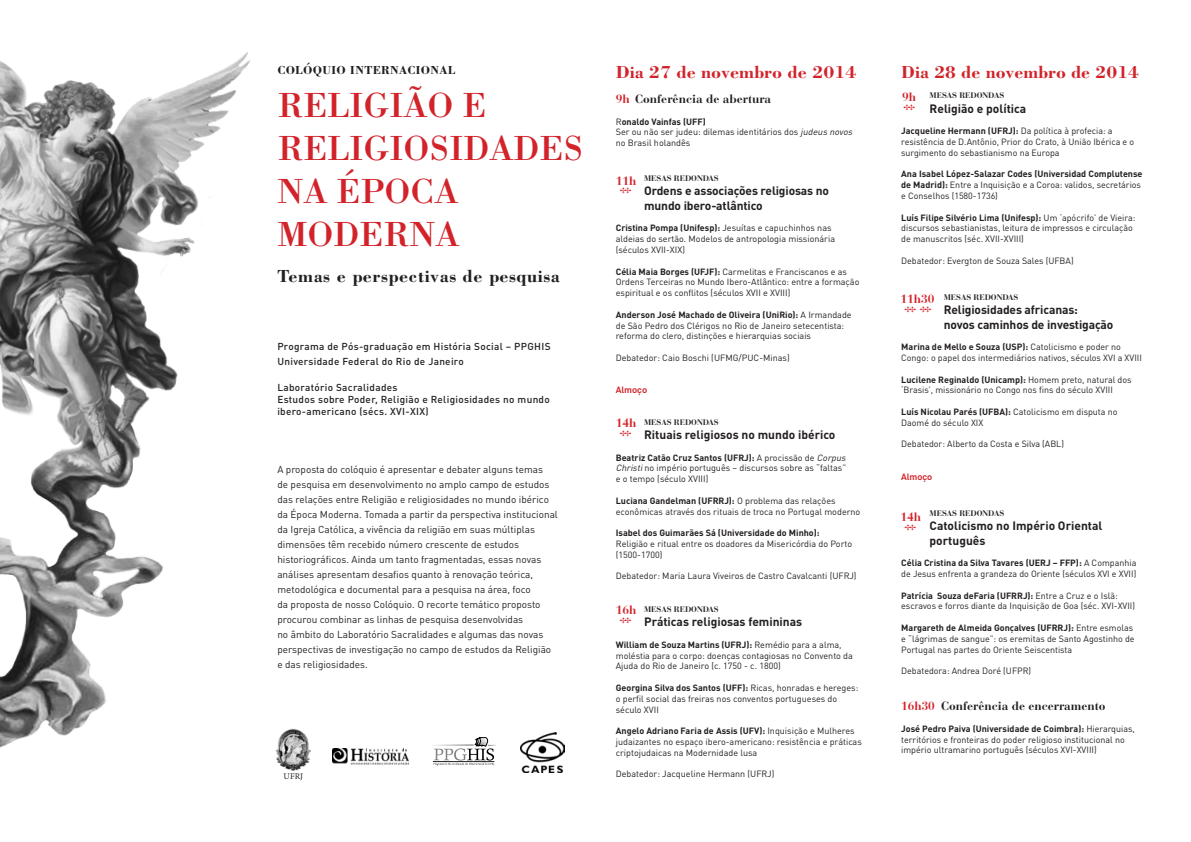
<style>
.page{position:relative;width:1191px;height:842px;background:#fff}
.page>*{position:absolute;margin:0;border:0;box-sizing:border-box;transform-origin:0 0}
.t1{font:36px/43.2px "Bodoni Std";color:#d2232a}
.t2{font:700 18px "Bodoni Std";color:#d2232a}
.t3{font:700 18px "Bodoni Std";letter-spacing:.03em;color:#231f20}
.t4{font:700 12px/14.4px "DIN Pro";letter-spacing:-.005em;color:#231f20}
.t5{font:700 12px "Bauer Bodoni Std";color:#231f20}
.t6{font:700 12px "Bauer Bodoni Std";color:#d2232a}
.t7{font:700 12px "Bodoni Std";letter-spacing:.03em;color:#231f20}
.t8{font:10px/15px "DIN Pro";color:#231f20}
.t9{font:500 10px/12px "DIN Pro";letter-spacing:.03em;color:#231f20}
.t10{font:9px/10.8px "DIN Pro";color:#231f20}
.t11{font:700 9px "DIN Pro";color:#231f20}
.t12{font:700 9px "Akkurat Pro";color:#d2232a}
.t13{font:8.8px "Minion Pro";color:#231f20}
.t14{font:700 8px "Bauer Bodoni Std";color:#231f20}
.s1{color:#d2232a}
.s2{font-weight:400}
.s3{font-style:italic}
.s4{font-weight:700}
</style>
<div class="page">
<img style="left:0;top:511px;width:163px;height:237px">
<img style="left:0;top:52px;width:250px;height:459px">
<svg style="left:432px;top:737px;width:64px;height:29px"></svg>
<img style="left:332px;top:749px;width:76px;height:15px">
<img style="left:275px;top:728px;width:36px;height:42px">
<img style="left:520px;top:732px;width:45px;height:40px">
<p class="t7" style="left:277px;top:62px;width:179px">COLÓQUIO INTERNACIONAL</p>
<p class="t1" style="left:277px;top:83px;width:308px">RELIGIÃO E<br>RELIGIOSIDADES<br>NA ÉPOCA<br>MODERNA</p>
<p class="t3" style="left:277px;top:265px;width:284px">Temas e perspectivas de pesquisa</p>
<p class="t9" style="left:277px;top:340px;width:275px">Programa de Pós-graduação em História Social – PPGHIS</p>
<p class="t9" style="left:277px;top:355px;width:188px">Universidade Federal do Rio de Janeiro</p>
<p class="t9" style="left:277px;top:381px;width:122px">Laboratório Sacralidades</p>
<p class="t9" style="left:277px;top:393px;width:274px">Estudos sobre Poder, Religião e Religiosidades no mundo ibero-americano (sécs. XVI-XIX)</p>
<p class="t8" style="left:277px;top:462px;width:282px">A proposta do colóquio é apresentar e debater alguns temas<br>de pesquisa em desenvolvimento no amplo campo de estudos das relações entre Religião e religiosidades no mundo ibérico da Época Moderna. Tomada a partir da perspectiva institucional da Igreja Católica, a vivência da religião em suas múltiplas dimensões têm recebido número crescente de estudos historiográficos. Ainda um tanto fragmentadas, essas novas análises apresentam desafios quanto à renovação teórica, metodológica e documental para a pesquisa na área, foco<br>da proposta de nosso Colóquio. O recorte temático proposto procurou combinar as linhas de pesquisa desenvolvidas<br>no âmbito do Laboratório Sacralidades e algumas das novas perspectivas de investigação no campo de estudos da Religião</p>
<p class="t8" style="left:277px;top:657px;width:92px">e das religiosidades.</p>
<p class="t13" style="left:283px;top:770px;width:21px">UFRJ</p>
<p class="t2" style="left:616px;top:61px;width:242px">Dia 27 de novembro de 2014</p>
<p class="t5" style="left:616px;top:92px;width:157px"><span class="s1">9h</span> Conferência de abertura</p>
<p class="t11" style="left:616px;top:115px;width:92px"><span class="s2">R</span>onaldo Vainfas (UFF)</p>
<p class="t10" style="left:616px;top:126px;width:240px">Ser ou não ser judeu: dilemas identitários dos <span class="s3">judeus novos </span>no Brasil holandês</p>
<p class="t14" style="left:644px;top:173px;width:76px">MESAS REDONDAS</p>
<p class="t4" style="left:644px;top:183px;width:186px">Ordens e associações religiosas no mundo ibero-atlântico</p>
<p class="t10" style="left:616px;top:222px;width:221px"><span class="s4">Cristina Pompa (Unifesp):</span> Jesuítas e capuchinhos nas aldeias do sertão. Modelos de antropologia missionária (séculos XVII-XIX)</p>
<p class="t10" style="left:616px;top:266px;width:245px"><span class="s4">Célia Maia Borges (UFJF):</span> Carmelitas e Franciscanos e as<br>Ordens Terceiras no Mundo Ibero-Atlântico: entre a formação espiritual e os conflitos (séculos XVII e XVIII)</p>
<p class="t10" style="left:616px;top:309px;width:237px"><span class="s4">Anderson José Machado de Oliveira (UniRio):</span> A Irmandade de São Pedro dos Clérigos no Rio de Janeiro setecentista: reforma do clero, distinções e hierarquias sociais</p>
<p class="t10" style="left:616px;top:352px;width:175px">Debatedor: Caio Boschi (UFMG/PUC-Minas)</p>
<p class="t12" style="left:616px;top:385px;width:33px">Almoço</p>
<p class="t14" style="left:644px;top:417px;width:76px">MESAS REDONDAS</p>
<p class="t4" style="left:644px;top:427px;width:193px">Rituais religiosos no mundo ibérico</p>
<p class="t10" style="left:616px;top:452px;width:234px"><span class="s4">Beatriz Catão Cruz Santos (UFRJ):</span> A procissão de <span class="s3">Corpus<br>Christi</span>no império português – discursos sobre as “faltas” e o tempo (século XVIII)</p>
<p class="t10" style="left:616px;top:495px;width:246px"><span class="s4">Luciana Gandelman (UFRRJ):</span> O problema das relações econômicas através dos rituais de troca no Portugal moderno</p>
<p class="t10" style="left:616px;top:527px;width:238px"><span class="s4">Isabel dos Guimarães Sá (Universidade do Minho):<br></span>Religião e ritual entre os doadores da Misericórdia do Porto (1500-1700)</p>
<p class="t10" style="left:616px;top:570px;width:242px">Debatedor: Maria Laura Viveiros de Castro Cavalcanti (UFRJ)</p>
<p class="t14" style="left:644px;top:604px;width:76px">MESAS REDONDAS</p>
<p class="t4" style="left:644px;top:614px;width:160px">Práticas religiosas femininas</p>
<p class="t10" style="left:616px;top:639px;width:239px"><span class="s4">William de Souza Martins (UFRJ):</span> Remédio para a alma, moléstia para o corpo: doenças contagiosas no Convento da<br>Ajuda do Rio de Janeiro (c. 1750 - c. 1800)</p>
<p class="t10" style="left:616px;top:682px;width:244px"><span class="s4">Georgina Silva dos Santos (UFF):</span> Ricas, honradas e hereges: o perfil social das freiras nos conventos portugueses do século XVII</p>
<p class="t10" style="left:616px;top:725px;width:247px"><span class="s4">Angelo Adriano Faria de Assis (UFV):</span> Inquisição e Mulheres judaizantes no espaço ibero-americano: resistência e práticas criptojudaicas na Modernidade lusa</p>
<p class="t10" style="left:616px;top:768px;width:160px">Debatedor: Jacqueline Hermann (UFRJ)</p>
<p class="t6" style="left:616px;top:173px;width:22px">11h</p>
<p class="t6" style="left:634px;top:187px;width:8px;rotate:90deg">‡</p>
<p class="t6" style="left:616px;top:416px;width:22px">14h</p>
<p class="t6" style="left:634px;top:430px;width:8px;rotate:90deg">‡</p>
<p class="t6" style="left:616px;top:602px;width:22px">16h</p>
<p class="t6" style="left:634px;top:617px;width:8px;rotate:90deg">‡</p>
<p class="t2" style="left:901px;top:61px;width:239px">Dia 28 de novembro de 2014</p>
<p class="t14" style="left:929px;top:91px;width:76px">MESAS REDONDAS</p>
<p class="t4" style="left:929px;top:101px;width:98px">Religião e política</p>
<p class="t10" style="left:901px;top:125px;width:234px"><span class="s4">Jacqueline Hermann (UFRJ):</span> Da política à profecia: a resistência de D.Antônio, Prior do Crato, à União Ibérica e o surgimento do sebastianismo na Europa</p>
<p class="t10" style="left:901px;top:168px;width:243px"><span class="s4">Ana Isabel López-Salazar Codes (Universidad Complutense de Madrid):</span> Entre a Inquisição e a Coroa: validos, secretários e Conselhos (1580-1736)</p>
<p class="t10" style="left:901px;top:212px;width:236px"><span class="s4">Luís Filipe Silvério Lima (Unifesp):</span> Um ‘apócrifo’ de Vieira: discursos sebastianistas, leitura de impressos e circulação de manuscritos (séc. XVII-XVIII)</p>
<p class="t10" style="left:901px;top:255px;width:174px">Debatedor: Evergton de Souza Sales (UFBA)</p>
<p class="t14" style="left:943px;top:292px;width:76px">MESAS REDONDAS</p>
<p class="t4" style="left:943px;top:302px;width:171px">Religiosidades africanas:<br>novos caminhos de investigação</p>
<p class="t10" style="left:901px;top:341px;width:242px"><span class="s4">Marina de Mello e Souza (USP):</span> Catolicismo e poder no<br>Congo: o papel dos intermediários nativos, séculos XVI a XVIII</p>
<p class="t10" style="left:901px;top:374px;width:232px"><span class="s4">Lucilene Reginaldo (Unicamp):</span> Homem preto, natural dos ‘Brasis’, missionário no Congo nos fins do século XVIII</p>
<p class="t10" style="left:901px;top:406px;width:218px"><span class="s4">Luís Nicolau Parés (UFBA):</span> Catolicismo em disputa no<br>Daomé do século XIX</p>
<p class="t10" style="left:901px;top:438px;width:164px">Debatedor: Alberto da Costa e Silva (ABL)</p>
<p class="t12" style="left:901px;top:471px;width:33px">Almoço</p>
<p class="t14" style="left:929px;top:508px;width:76px">MESAS REDONDAS</p>
<p class="t4" style="left:929px;top:518px;width:174px">Catolicismo no Império Oriental português</p>
<p class="t10" style="left:901px;top:557px;width:237px"><span class="s4">Célia Cristina da Silva Tavares (UERJ – FFP):</span> A Companhia de Jesus enfrenta a grandeza do Oriente (séculos XVI e XVII)</p>
<p class="t10" style="left:901px;top:590px;width:235px"><span class="s4">Patrícia Souza deFaria (UFRRJ):</span> Entre a Cruz e o Islã: escravos e forros diante da Inquisição de Goa (séc. XVI-XVII)</p>
<p class="t10" style="left:901px;top:622px;width:235px"><span class="s4">Margareth de Almeida Gonçalves (UFRRJ):</span> Entre esmolas e “lágrimas de sangue”: os eremitas de Santo Agostinho de<br>Portugal nas partes do Oriente Seiscentista</p>
<p class="t10" style="left:901px;top:665px;width:132px">Debatedora: Andrea Doré (UFPR)</p>
<p class="t5" style="left:901px;top:699px;width:206px"><span class="s1">16h30</span> Conferência de encerramento</p>
<p class="t10" style="left:901px;top:723px;width:235px"><span class="s4">José Pedro Paiva (Universidade de Coimbra):</span> Hierarquias, territórios e fronteiras do poder religioso institucional no império ultramarino português (séculos XVI-XVIII)</p>
<p class="t6" style="left:902px;top:90px;width:16px">9h</p>
<p class="t6" style="left:917px;top:104px;width:8px;rotate:90deg">‡</p>
<p class="t6" style="left:900px;top:291px;width:36px">11h30</p>
<p class="t6" style="left:919px;top:306px;width:8px;rotate:90deg">‡</p>
<p class="t6" style="left:934px;top:306px;width:8px;rotate:90deg">‡</p>
<p class="t6" style="left:900px;top:510px;width:22px">14h</p>
<p class="t6" style="left:918px;top:524px;width:8px;rotate:90deg">‡</p>
</div>
